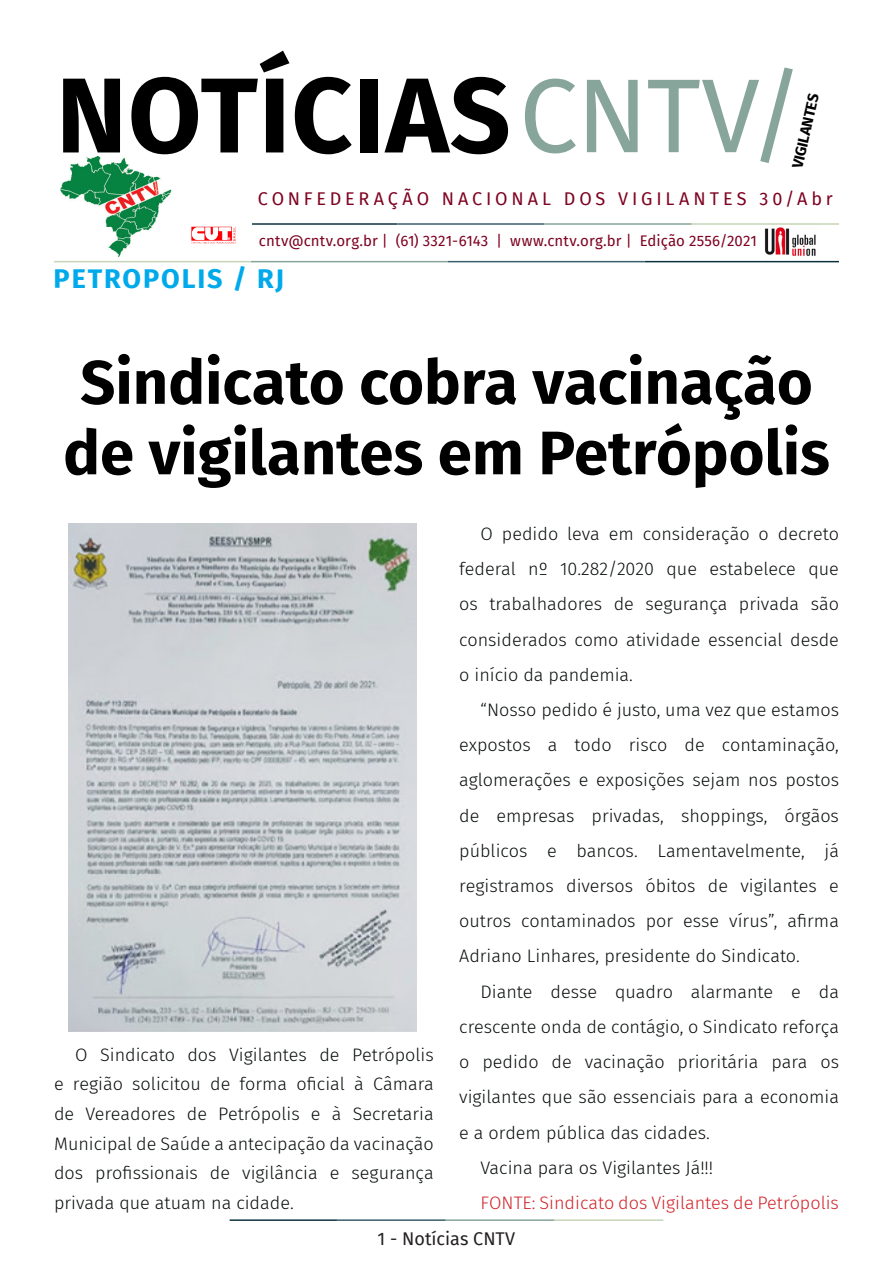
<style>
.page{position:relative;width:893px;height:1263px;background:#fff}
.page>*{position:absolute;margin:0;border:0;box-sizing:border-box;transform-origin:0 0}
.t1{font:700 106.5px "Fira Sans";letter-spacing:.01em;color:#000}
.t2{font:700 61.5px/70.5px "Fira Sans";color:#000001}
.t3{font:700 27px "Fira Sans";letter-spacing:.07em;color:#00a9ea}
.t4{font:300 18px/35.2px "Fira Sans";color:#080d0b;text-align:justify}
.t5{font:300 18px "Fira Sans";color:#d1232a}
.t6{font:18px "Fira Sans";letter-spacing:.215em;color:#7e0220}
.t7{font:18px "Fira Sans";color:#231f20}
.t8{font:15px "Fira Sans";letter-spacing:.01em;color:#7e0220}
.t9{font:700 15px "Fira Sans";color:#000001}
.s1{font-weight:400;font-size:105px;color:#87a59a}
</style>
<div class="page">
<hr style="left:230px;top:1219px;width:107px;height:2px;background:#0e323f">
<hr style="left:337px;top:1219px;width:109px;height:2px;background:#3a5f6d">
<hr style="left:446px;top:1219px;width:109px;height:2px;background:#87a59a">
<hr style="left:555px;top:1219px;width:108px;height:2px;background:#c6d5b7">
<img style="left:764px;top:227px;width:54px;height:34px">
<hr style="left:252px;top:223px;width:145px;height:2px;background:#0e323f">
<hr style="left:397px;top:223px;width:147px;height:2px;background:#3a5f6d">
<hr style="left:544px;top:223px;width:148px;height:2px;background:#87a59a">
<hr style="left:692px;top:223px;width:147px;height:2px;background:#c6d5b7">
<hr style="left:645px;top:261px;width:194px;height:1px;background:#0e323f">
<hr style="left:448px;top:261px;width:197px;height:1px;background:#3a5f6d">
<hr style="left:251px;top:261px;width:197px;height:1px;background:#87a59a">
<hr style="left:54px;top:261px;width:197px;height:1px;background:#c6d5b7">
<img style="left:61px;top:157px;width:110px;height:100px">
<img style="left:191px;top:226px;width:45px;height:18px">
<img style="left:68px;top:523px;width:349px;height:508px">
<p class="t1" style="left:56px;top:26px;width:749px">NOTÍCIAS<span class="s1">CNTV/</span></p>
<p class="t9" style="left:785px;top:165px;width:77px;rotate:-77deg">VIGILANTES</p>
<p class="t6" style="left:258px;top:185px;width:576px">CONFEDERAÇÃO NACIONAL DOS VIGILANTES 30/Abr</p>
<p class="t8" style="left:259px;top:230px;width:500px">cntv@cntv.org.br | (61) 3321-6143 | www.cntv.org.br | Edição 2556/2021</p>
<p class="t3" style="left:54px;top:255px;width:232px">PETROPOLIS / RJ</p>
<p class="t2" style="left:63px;top:343px;width:768px">Sindicato cobra vacinação de vigilantes em Petrópolis</p>
<p class="t4" style="left:54px;top:1039px;width:381px;line-height:29.7px;text-indent:21px">O Sindicato dos Vigilantes de Petrópolis e região solicitou de forma oficial à Câmara de Vereadores de Petrópolis e à Secretaria Municipal de Saúde a antecipação da vacinação dos profissionais de vigilância e segurança privada que atuam na cidade.</p>
<p class="t4" style="left:459px;top:516px;width:381px;text-indent:21px">O pedido leva em consideração o decreto federal nº 10.282/2020 que estabelece que os trabalhadores de segurança privada são considerados como atividade essencial desde o início da pandemia.</p>
<p class="t4" style="left:459px;top:692px;width:381px;text-indent:21px">“Nosso pedido é justo, uma vez que estamos expostos a todo risco de contaminação, aglomerações e exposições sejam nos postos de empresas privadas, shoppings, órgãos públicos e bancos. Lamentavelmente, já registramos diversos óbitos de vigilantes e outros contaminados por esse vírus”, afirma Adriano Linhares, presidente do Sindicato.</p>
<p class="t4" style="left:459px;top:974px;width:381px;text-indent:21px">Diante desse quadro alarmante e da crescente onda de contágio, o Sindicato reforça o pedido de vacinação prioritária para os vigilantes que são essenciais para a economia e a ordem pública das cidades.</p>
<p class="t4" style="left:480px;top:1150px;width:234px">Vacina para os Vigilantes Já!!!</p>
<p class="t5" style="left:480px;top:1190px;width:360px">FONTE: Sindicato dos Vigilantes de Petrópolis</p>
<p class="t7" style="left:378px;top:1225px;width:139px">1 - Notícias CNTV</p>
</div>
